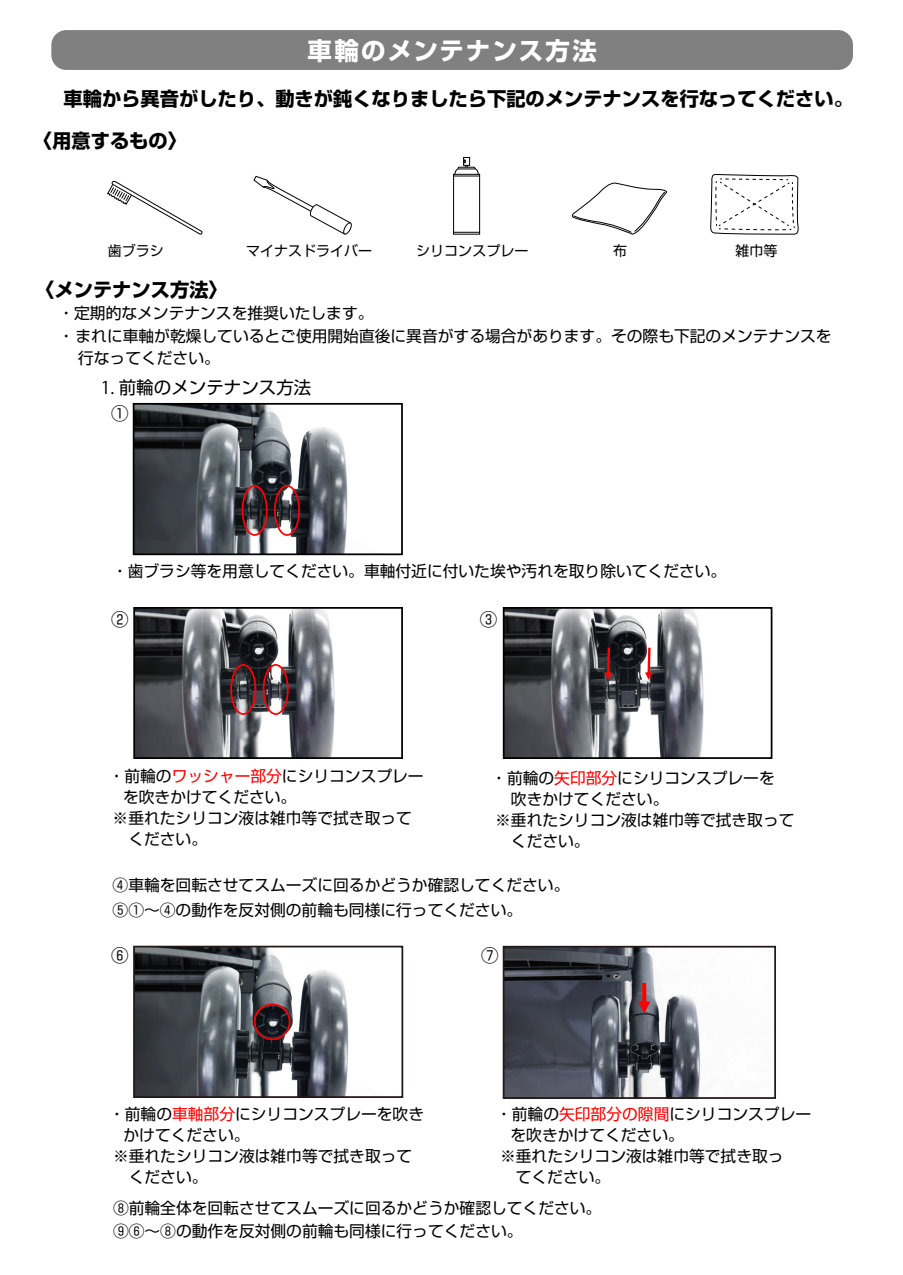
<style>
.page{position:relative;width:903px;height:1275px;background:#fff}
.page>*{position:absolute;margin:0;border:0;box-sizing:border-box;transform-origin:0 0}
.t1{font:700 24.5px "Shin Go Pro";letter-spacing:.08em;color:#fff}
.t2{font:700 19.25px "Shin Go Pro";color:#000}
.t3{font:17.5px "Shin Go Pro";color:#000}
.t4{font:15.75px/25.4px "Shin Go Pro";color:#000}
.t5{font:14px "Shin Go Pro";color:#000}
.s1{font-family:"Koz Go Pr 6 N"}
.s2{color:#f00}
</style>
<div class="page">
<div style="left:51px;top:30px;width:802px;height:40px;background:#808080;border-radius:15px"></div>
<svg style="left:107px;top:180px;width:96px;height:55px"></svg>
<svg style="left:253px;top:175px;width:99px;height:60px"></svg>
<div style="left:453px;top:174px;width:27px;height:61px;border:1px solid #000"></div>
<svg style="left:454px;top:232px;width:25px;height:1px"></svg>
<div style="left:463px;top:157px;width:7px;height:9px;border:1px solid #000"></div>
<svg style="left:454px;top:160px;width:25px;height:17px"></svg>
<svg style="left:572px;top:182px;width:95px;height:53px"></svg>
<svg style="left:710px;top:174px;width:89px;height:61px"></svg>
<img style="left:506px;top:610px;width:198px;height:146px">
<div style="left:503px;top:607px;width:269px;height:152px;border:2px solid #000"></div>
<svg style="left:604px;top:648px;width:8px;height:32px"></svg>
<svg style="left:645px;top:648px;width:7px;height:32px"></svg>
<img style="left:136px;top:610px;width:199px;height:146px">
<div style="left:133px;top:607px;width:270px;height:152px;border:2px solid #000"></div>
<div style="left:230px;top:664px;width:26px;height:51px;border:2px solid #f00;border-radius:50%"></div>
<div style="left:263px;top:664px;width:26px;height:51px;border:2px solid #f00;border-radius:50%"></div>
<img style="left:136px;top:406px;width:212px;height:146px">
<div style="left:133px;top:403px;width:270px;height:152px;border:2px solid #000"></div>
<div style="left:242px;top:485px;width:26px;height:51px;border:2px solid #f00;border-radius:50%"></div>
<div style="left:274px;top:485px;width:26px;height:51px;border:2px solid #f00;border-radius:50%"></div>
<img style="left:136px;top:949px;width:213px;height:146px">
<div style="left:133px;top:946px;width:270px;height:152px;border:2px solid #231815"></div>
<div style="left:254px;top:1003px;width:36px;height:37px;border:2px solid #f00;border-radius:50%"></div>
<img style="left:506px;top:949px;width:194px;height:147px">
<div style="left:503px;top:946px;width:273px;height:153px;border:2px solid #231815"></div>
<svg style="left:638px;top:983px;width:12px;height:30px"></svg>
<p class="t1" style="left:307px;top:31px;width:291px">車輪のメンテナンス方法</p>
<p class="t2" style="left:64px;top:83px;width:791px">車輪から異音がしたり、動きが鈍くなりましたら下記のメンテナンスを行なってください。</p>
<p class="t2" style="left:33px;top:125px;width:156px">〈用意するもの〉</p>
<p class="t5" style="left:108px;top:239px;width:57px">歯ブラシ</p>
<p class="t5" style="left:246px;top:239px;width:127px">マイナスドライバー</p>
<p class="t5" style="left:416px;top:239px;width:113px">シリコンスプレー</p>
<p class="t5" style="left:613px;top:239px;width:15px">布</p>
<p class="t5" style="left:735px;top:239px;width:43px">雑巾等</p>
<p class="t2" style="left:35px;top:275px;width:194px">〈メンテナンス方法〉</p>
<p class="t4" style="left:58px;top:298px;width:317px">・定期的なメンテナンスを推奨いたします。</p>
<p class="t4" style="left:58px;top:321px;width:775px">・ まれに車軸が乾燥しているとご使用開始直後に異音がする場合があります。その際も下記のメンテナンスを</p>
<p class="t4" style="left:78px;top:344px;width:143px">行なってください。</p>
<p class="t3" style="left:101px;top:373px;width:212px"><span class="s1">1.</span> 前輪のメンテナンス方法</p>
<p class="t3" style="left:111px;top:399px;width:19px">①</p>
<p class="t4" style="left:112px;top:557px;width:616px">・歯ブラシ等を用意してください。車軸付近に付いた埃や汚れを取り除いてください。</p>
<p class="t3" style="left:111px;top:605px;width:19px">②</p>
<p class="t3" style="left:480px;top:605px;width:19px">③</p>
<p class="t4" style="left:109px;top:762px;width:317px">・前輪の<span class="s2">ワッシャー部分</span>にシリコンスプレー</p>
<p class="t4" style="left:123px;top:783px;width:175px">を吹きかけてください。</p>
<p class="t4" style="left:113px;top:804px;width:301px">※垂れたシリコン液は雑巾等で拭き取って</p>
<p class="t4" style="left:128px;top:825px;width:80px">ください。</p>
<p class="t4" style="left:491px;top:763px;width:285px">・前輪の<span class="s2">矢印部分</span>にシリコンスプレーを</p>
<p class="t4" style="left:511px;top:784px;width:159px">吹きかけてください。</p>
<p class="t4" style="left:495px;top:805px;width:301px">※垂れたシリコン液は雑巾等で拭き取って</p>
<p class="t4" style="left:511px;top:826px;width:80px">ください。</p>
<p class="t4" style="left:113px;top:870px;width:458px">④車輪を回転させてスムーズに回るかどうか確認してください。<br>⑤①～④の動作を反対側の前輪も同様に行ってください。</p>
<p class="t3" style="left:111px;top:941px;width:19px">⑥</p>
<p class="t3" style="left:481px;top:941px;width:19px">⑦</p>
<p class="t4" style="left:109px;top:1100px;width:316px">・前輪の<span class="s2">車軸部分</span>にシリコンスプレーを吹き</p>
<p class="t4" style="left:124px;top:1121px;width:127px">かけてください。</p>
<p class="t4" style="left:113px;top:1142px;width:301px">※垂れたシリコン液は雑巾等で拭き取って</p>
<p class="t4" style="left:129px;top:1163px;width:80px">ください。</p>
<p class="t4" style="left:113px;top:1195px;width:490px;line-height:22.8px">⑧前輪全体を回転させてスムーズに回るかどうか確認してください。<br>⑨⑥～⑧の動作を反対側の前輪も同様に行ってください。</p>
<p class="t4" style="left:496px;top:1100px;width:316px">・前輪の<span class="s2">矢印部分の隙間</span>にシリコンスプレー</p>
<p class="t4" style="left:510px;top:1121px;width:175px">を吹きかけてください。</p>
<p class="t4" style="left:500px;top:1142px;width:285px">※垂れたシリコン液は雑巾等で拭き取っ</p>
<p class="t4" style="left:516px;top:1163px;width:96px">てください。</p>
</div>
